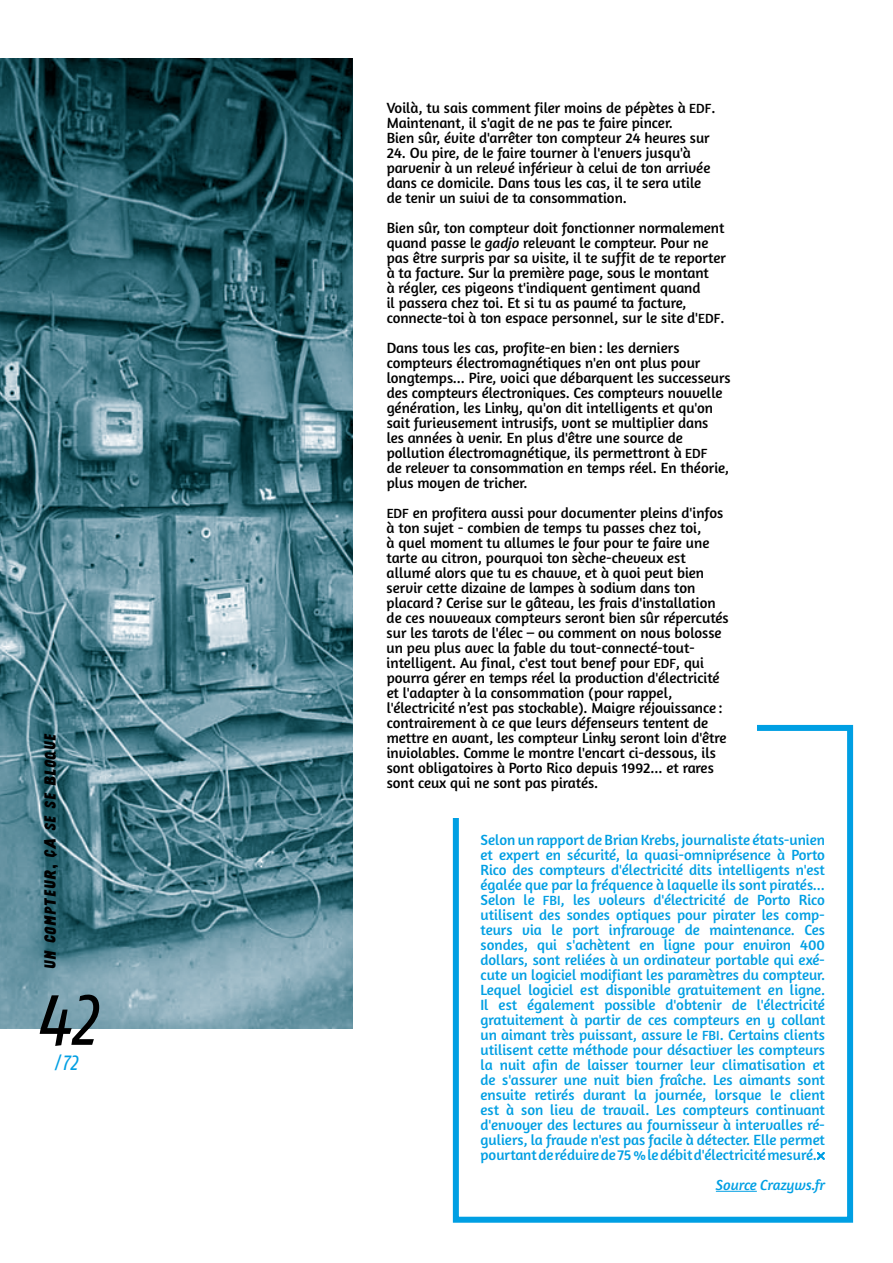
<style>
.page{position:relative;width:893px;height:1263px;background:#fff}
.page>*{position:absolute;margin:0;border:0;box-sizing:border-box;transform-origin:0 0}
.t1{font:italic 75px "Fago Co Lf";color:#000}
.t2{font:italic 21.9px "Fago Co Lf";color:#009fe3}
.t3{font:18px "Crickx";color:#000}
.t4{font:15px/15px "Amaranth";color:#000}
.t5{font:15px/15px "Amaranth";color:#009fe3;text-align:justify}
.t6{font:italic 15px "Amaranth";letter-spacing:-.015em;color:#009fe3}
.s1{font-size:13.5px}
.s2{font-style:italic}
</style>
<div class="page">
<hr style="left:716px;top:1191px;width:41px;height:1px;background:#009fe3">
<img style="left:0;top:59px;width:353px;height:970px">
<div style="left:453px;top:725px;width:400px;height:498px;border:6px solid #009fe3"></div>
<div style="left:412px;top:656px;width:344px;height:161px;background:#fff"></div>
<svg style="left:817px;top:1152px;width:8px;height:8px"></svg>
<p class="t3" style="left:41px;top:969px;width:238px;rotate:-90deg">Un compteur, ça se se bloque</p>
<h1 class="t1" style="left:36px;top:976px;width:62px">42</h1>
<h2 class="t2" style="left:54px;top:1050px;width:25px">/72</h2>
<p class="t4" style="left:387px;top:101px;width:330px">Voilà, tu sais comment filer moins de pépètes à <span class="s1">EDF</span>.<br>Maintenant, il s'agit de ne pas te faire pincer.<br>Bien sûr, évite d'arrêter ton compteur 24 heures sur</p>
<p class="t4" style="left:387px;top:146px;width:325px">24. Ou pire, de le faire tourner à l'envers jusqu'à parvenir à un relevé inférieur à celui de ton arrivée dans ce domicile. Dans tous les cas, il te sera utile de tenir un suivi de ta consommation.</p>
<p class="t4" style="left:387px;top:221px;width:341px">Bien sûr, ton compteur doit fonctionner normalement quand passe le <span class="s2">gadjo</span> relevant le compteur. Pour ne pas être surpris par sa visite, il te suffit de te reporter à ta facture. Sur la première page, sous le montant<br>à régler, ces pigeons t'indiquent gentiment quand<br>il passera chez toi. Et si tu as paumé ta facture, connecte-toi à ton espace personnel, sur le site d'<span class="s1">EDF</span>.</p>
<p class="t4" style="left:387px;top:341px;width:346px">Dans tous les cas, profite-en bien: les derniers compteurs électromagnétiques n'en ont plus pour longtemps... Pire, voici que débarquent les successeurs des compteurs électroniques. Ces compteurs nouvelle génération, les Linky, qu'on dit intelligents et qu'on sait furieusement intrusifs, vont se multiplier dans<br>les années à venir. En plus d'être une source de pollution électromagnétique, ils permettront à <span class="s1">EDF<br></span>de relever ta consommation en temps réel. En théorie, plus moyen de tricher.</p>
<p class="t4" style="left:387px;top:506px;width:344px"><span class="s1">EDF</span> en profitera aussi pour documenter pleins d'infos à ton sujet - combien de temps tu passes chez toi,<br>à quel moment tu allumes le four pour te faire une tarte au citron, pourquoi ton sèche-cheveux est allumé alors que tu es chauve, et à quoi peut bien servir cette dizaine de lampes à sodium dans ton placard? Cerise sur le gâteau, les frais d'installation de ces nouveaux compteurs seront bien sûr répercutés sur les tarots de l'élec – ou comment on nous bolosse un peu plus avec la fable du tout-connecté-tout&shy;intelligent. Au final, c'est tout benef pour <span class="s1">EDF</span>, qui pourra gérer en temps réel la production d'électricité et l'adapter à la consommation (pour rappel, l'électricité n’est pas stockable). Maigre réjouissance : contrairement à ce que leurs défenseurs tentent de mettre en avant, les compteur Linky seront loin d'être inviolables. Comme le montre l'encart ci-dessous, ils sont obligatoires à Porto Rico depuis 1992... et rares sont ceux qui ne sont pas piratés.</p>
<p class="t5" style="left:480px;top:832px;width:346px">Selon un rapport de Brian Krebs, journaliste états-unien et expert en sécurité, la quasi-omniprésence à Porto Rico des compteurs d'électricité dits intelligents n'est égalée que par la fréquence à laquelle ils sont piratés...<br>Selon le <span class="s1">FBI</span>, les voleurs d'électricité de Porto Rico utilisent des sondes optiques pour pirater les comp&shy;teurs via le port infrarouge de maintenance. Ces sondes, qui s'achètent en ligne pour environ 400 dollars, sont reliées à un ordinateur portable qui exé&shy;cute un logiciel modifiant les paramètres du compteur.<br>Lequel logiciel est disponible gratuitement en ligne.<br>Il est également possible d'obtenir de l'électricité gratuitement à partir de ces compteurs en y collant un aimant très puissant, assure le <span class="s1">FBI</span>. Certains clients utilisent cette méthode pour désactiver les compteurs la nuit afin de laisser tourner leur climatisation et de s'assurer une nuit bien fraîche. Les aimants sont ensuite retirés durant la journée, lorsque le client est à son lieu de travail. Les compteurs continuant d'envoyer des lectures au fournisseur à intervalles ré&shy;guliers, la fraude n'est pas facile à détecter. Elle permet pourtant de réduire de 75% le débit d'électricité mesuré...</p>
<p class="t6" style="left:716px;top:1176px;width:111px">Source Crazyws.fr</p>
</div>
